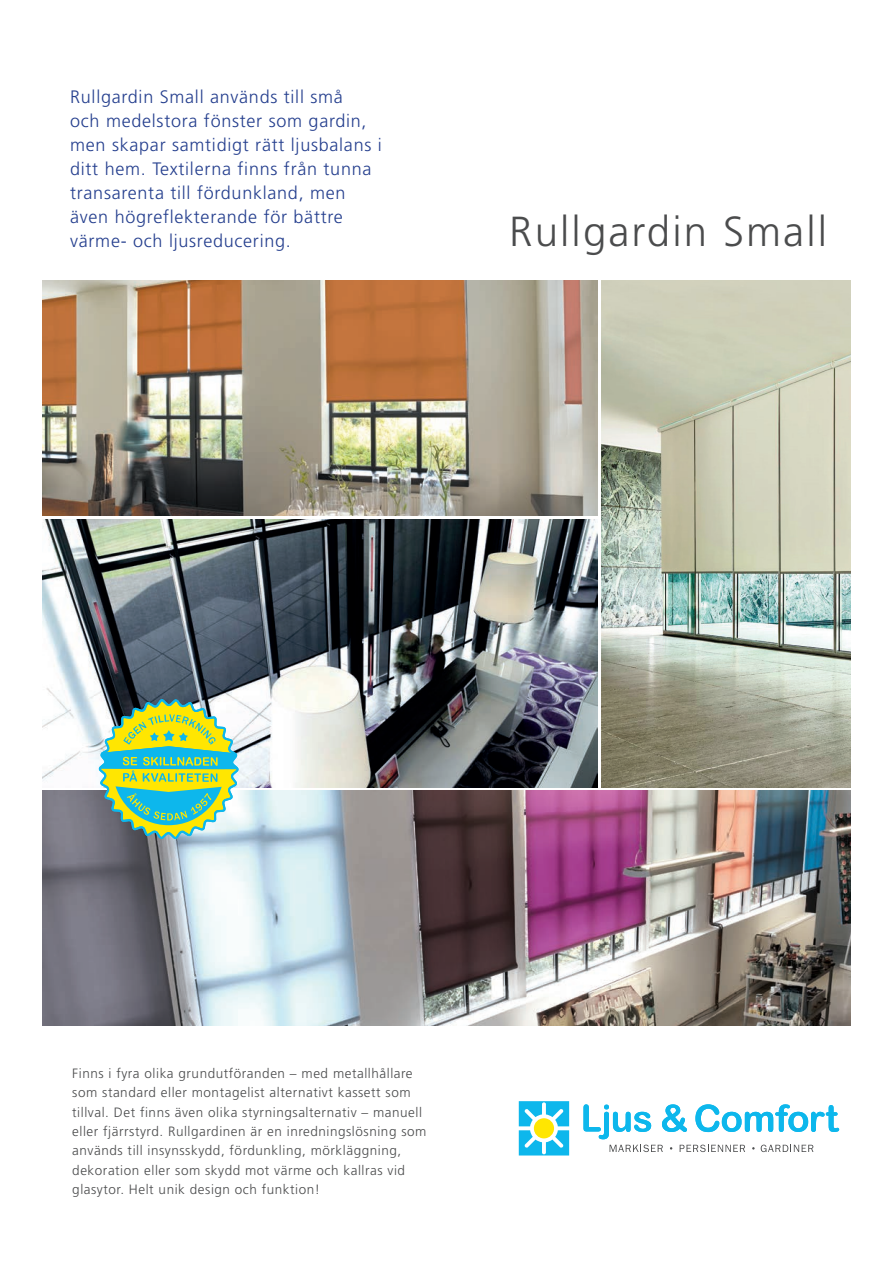
<style>
.page{position:relative;width:893px;height:1263px;background:#fff}
.page>*{position:absolute;margin:0;border:0;box-sizing:border-box;transform-origin:0 0}
.t1{font:300 42px "Frutiger LT Std";letter-spacing:.05em;color:#4b4c4d}
.t2{font:300 18px/24px "Frutiger LT Std";letter-spacing:.04em;color:#253f8e}
.t3{font:300 13.5px/19.5px "Frutiger LT Std";letter-spacing:.04em;color:#4b4c4d}
</style>
<div class="page">
<img style="left:43px;top:281px;width:555px;height:235px">
<img style="left:43px;top:791px;width:807px;height:235px">
<img style="left:43px;top:519px;width:555px;height:268px">
<img style="left:602px;top:281px;width:248px;height:506px">
<svg style="left:583px;top:1104px;width:256px;height:48px"></svg>
<svg style="left:519px;top:1101px;width:50px;height:54px"></svg>
<div style="left:534px;top:1118px;width:20px;height:20px;background:#ffe601;border-radius:50%"></div>
<svg style="left:99px;top:699px;width:140px;height:140px"></svg>
<p class="t2" style="left:70px;top:85px;width:313px">Rullgardin Small används till små<br>och medelstora fönster som gardin, men skapar samtidigt rätt ljusbalans i ditt hem. Textilerna finns från tunna transarenta till fördunkland, men även högreflekterande för bättre värme- och ljusreducering.</p>
<h1 class="t1" style="left:509px;top:208px;width:319px">Rullgardin Small</h1>
<p class="t3" style="left:72px;top:1063px;width:356px">Finns i fyra olika grundutföranden – med metallhållare som standard eller montagelist alternativt kassett som tillval. Det finns även olika styrningsalternativ – manuell eller fjärrstyrd. Rullgardinen är en inredningslösning som används till insynsskydd, fördunkling, mörkläggning, dekoration eller som skydd mot värme och kallras vid glasytor. Helt unik design och funktion!</p>
</div>
